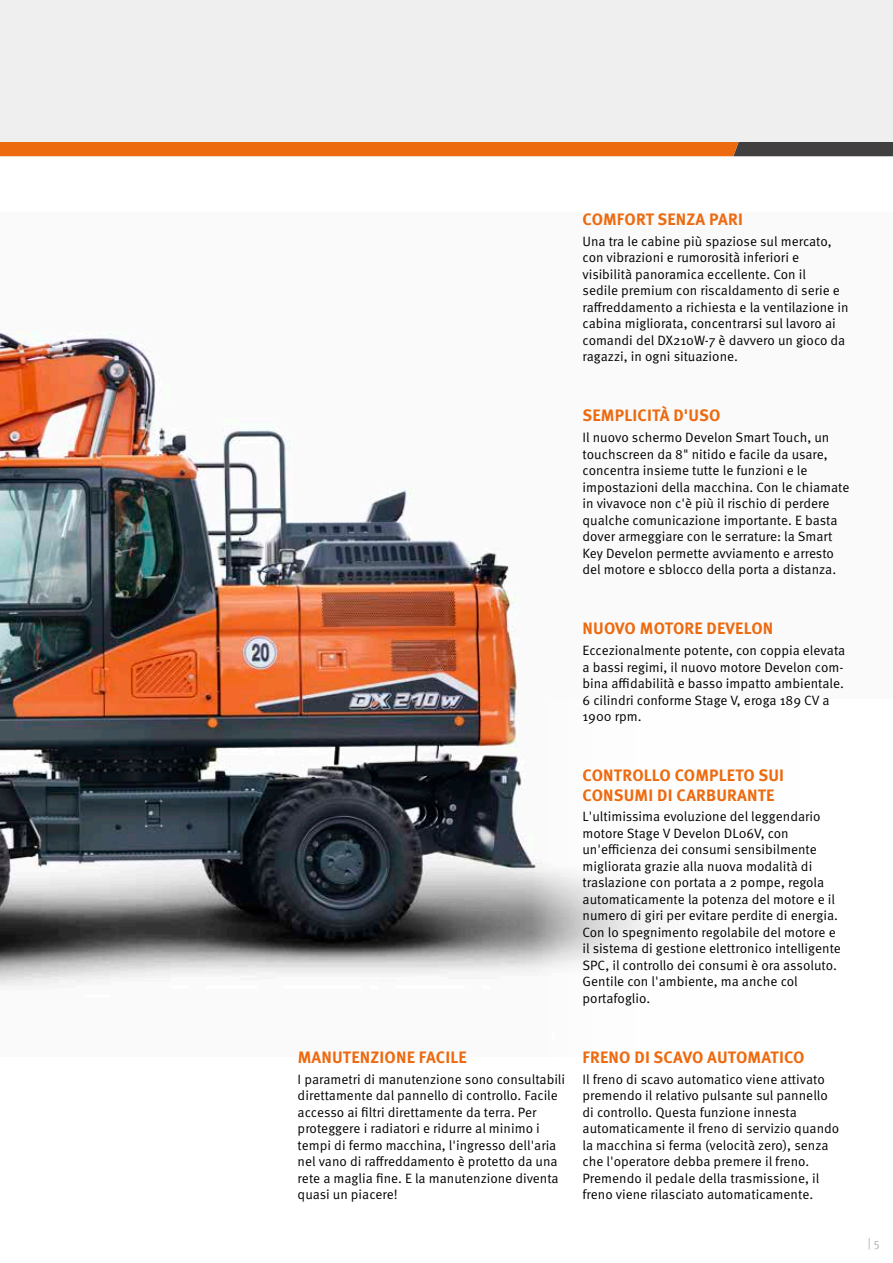
<style>
.page{position:relative;width:893px;height:1263px;background:#fff}
.page>*{position:absolute;margin:0;border:0;box-sizing:border-box;transform-origin:0 0}
.t1{font:700 16.5px/19.5px "Meta Pro";letter-spacing:.01em;color:#ed6a0f}
.t2{font:13.5px/16.5px "Meta Pro Norm";color:#000}
.t3{font:12px "Meta Pro Norm";color:#b2b2b2}
</style>
<div class="page">
<svg style="left:0;top:141px;width:893px;height:15px;background:#d16b26"></svg>
<div style="left:0;top:0;width:893px;height:141px;background:#efefef"></div>
<img style="left:0;top:331px;width:529px;height:655px">
<p class="t1" style="left:298px;top:1046px;width:171px">MANUTENZIONE FACILE</p>
<p class="t2" style="left:298px;top:1070px;width:269px">I parametri di manutenzione sono consultabili direttamente dal pannello di controllo. Facile accesso ai filtri direttamente da terra. Per proteggere i radiatori e ridurre al minimo i tempi di fermo macchina, l'ingresso dell'aria nel vano di raffreddamento è protetto da una rete a maglia fine. E la manutenzione diventa quasi un piacere!</p>
<p class="t1" style="left:583px;top:209px;width:162px">COMFORT SENZA PARI</p>
<p class="t2" style="left:583px;top:232px;width:267px">Una tra le cabine più spaziose sul mercato, con vibrazioni e rumorosità inferiori e visibilità panoramica eccellente. Con il<br>sedile premium con riscaldamento di serie e raffreddamento a richiesta e la ventilazione in cabina migliorata, concentrarsi sul lavoro ai comandi del DX210W-7 è davvero un gioco da ragazzi, in ogni situazione.</p>
<p class="t1" style="left:583px;top:405px;width:139px">SEMPLICITÀ D'USO</p>
<p class="t2" style="left:583px;top:428px;width:268px">Il nuovo schermo Develon Smart Touch, un touchscreen da 8" nitido e facile da usare, concentra insieme tutte le funzioni e le impostazioni della macchina. Con le chiamate in vivavoce non c'è più il rischio di perdere qualche comunicazione importante. E basta dover armeggiare con le serrature: la Smart Key Develon permette avviamento e arresto del motore e sblocco della porta a distanza.</p>
<p class="t1" style="left:583px;top:618px;width:192px">NUOVO MOTORE DEVELON</p>
<p class="t2" style="left:583px;top:641px;width:264px">Eccezionalmente potente, con coppia elevata a bassi regimi, il nuovo motore Develon com&shy;bina affidabilità e basso impatto ambientale.<br>6 cilindri conforme Stage V, eroga 189 CV a 1900 rpm.</p>
<p class="t1" style="left:583px;top:764px;width:203px">CONTROLLO COMPLETO SUI<br>CONSUMI DI CARBURANTE</p>
<p class="t2" style="left:583px;top:807px;width:260px">L'ultimissima evoluzione del leggendario motore Stage V Develon DL06V, con un'efficienza dei consumi sensibilmente migliorata grazie alla nuova modalità di traslazione con portata a 2 pompe, regola automaticamente la potenza del motore e il numero di giri per evitare perdite di energia.<br>Con lo spegnimento regolabile del motore e il sistema di gestione elettronico intelligente SPC, il controllo dei consumi è ora assoluto.<br>Gentile con l'ambiente, ma anche col portafoglio.</p>
<p class="t1" style="left:583px;top:1046px;width:223px">FRENO DI SCAVO AUTOMATICO</p>
<p class="t2" style="left:583px;top:1070px;width:258px">Il freno di scavo automatico viene attivato premendo il relativo pulsante sul pannello di controllo. Questa funzione innesta automaticamente il freno di servizio quando la macchina si ferma (velocità zero), senza che l'operatore debba premere il freno.<br>Premendo il pedale della trasmissione, il freno viene rilasciato automaticamente.</p>
<p class="t3" style="left:868px;top:1233px;width:13px">| 5</p>
</div>
